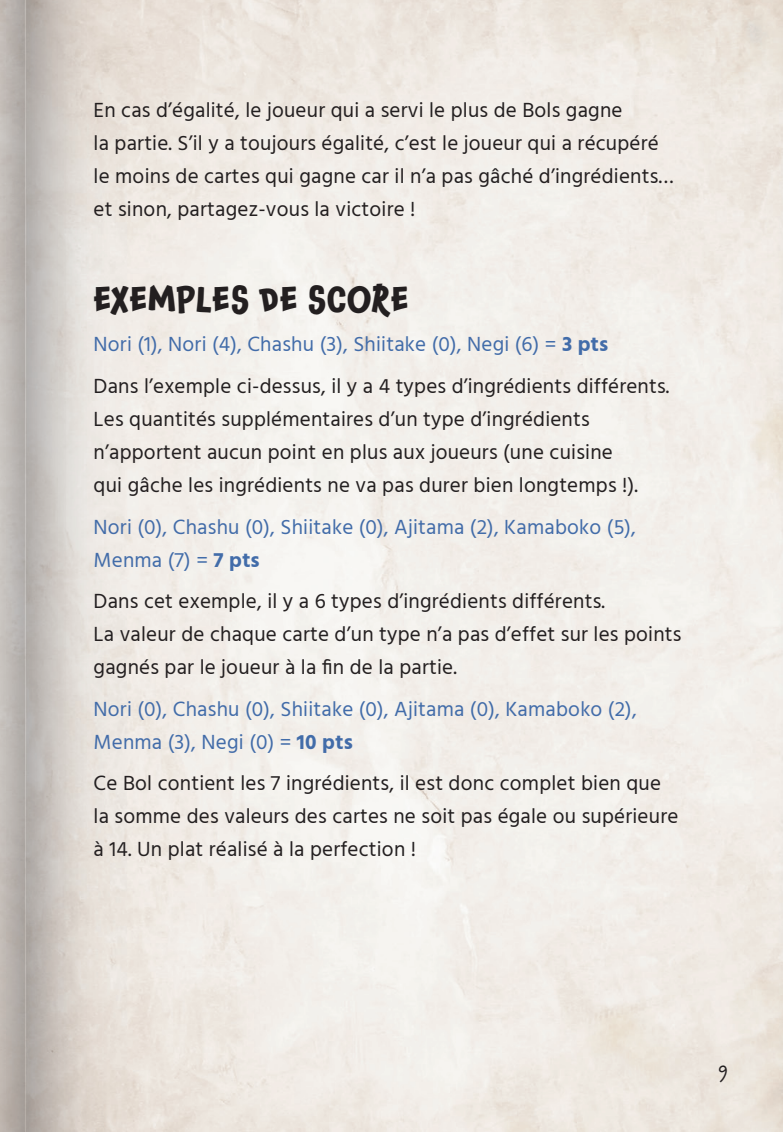
<style>
.page{position:relative;width:783px;height:1132px;background:#fff}
.page>*{position:absolute;margin:0;border:0;box-sizing:border-box;transform-origin:0 0}
.t1{font:700 33px "Chaloops";letter-spacing:.035em;color:#231f20}
.t2{font:21px/33px "Hind Guntur";letter-spacing:.01em;color:#231f20}
.t3{font:21px/33px "Hind Guntur";letter-spacing:.01em;color:#426ca9}
.t4{font:21px "Chaloops";color:#231f20}
.s1{color:#426ca9}
.s2{font-weight:700;color:#426ca9}
.s3{font-weight:700}
</style>
<div class="page">
<p class="t2" style="left:94px;top:93px;width:581px">En cas d’égalité, le joueur qui a servi le plus de Bols gagne<br>la partie. S’il y a toujours égalité, c’est le joueur qui a récupéré le moins de cartes qui gagne car il n’a pas gâché d’ingrédients… et sinon, partagez-vous la victoire !</p>
<h1 class="t1" style="left:94px;top:271px;width:316px">EXEMPLES DE SCORE</h1>
<p class="t2" style="left:94px;top:323px;width:577px;line-height:41.4px"><span class="s1">Nori (1), Nori (4), Chashu (3), Shiitake (0), Negi (6) =</span> <span class="s2">3 pts<br></span>Dans l’exemple ci-dessus, il y a 4 types d’ingrédients différents.</p>
<p class="t2" style="left:94px;top:402px;width:545px">Les quantités supplémentaires d’un type d’ingrédients n’apportent aucun point en plus aux joueurs (une cuisine qui gâche les ingrédients ne va pas durer bien longtemps !).</p>
<p class="t3" style="left:94px;top:509px;width:543px">Nori (0), Chashu (0), Shiitake (0), Ajitama (2), Kamaboko (5),<br>Menma (7) = <span class="s3">7 pts</span></p>
<p class="t2" style="left:94px;top:584px;width:589px">Dans cet exemple, il y a 6 types d’ingrédients différents.<br>La valeur de chaque carte d’un type n’a pas d’effet sur les points gagnés par le joueur à la fin de la partie.</p>
<p class="t3" style="left:94px;top:691px;width:544px">Nori (0), Chashu (0), Shiitake (0), Ajitama (0), Kamaboko (2),<br>Menma (3), Negi (0) = <span class="s3">10 pts</span></p>
<p class="t2" style="left:94px;top:766px;width:586px">Ce Bol contient les 7 ingrédients, il est donc complet bien que la somme des valeurs des cartes ne soit pas égale ou supérieure à 14. Un plat réalisé à la perfection !</p>
<p class="t4" style="left:718px;top:1052px;width:11px">9</p>
</div>
